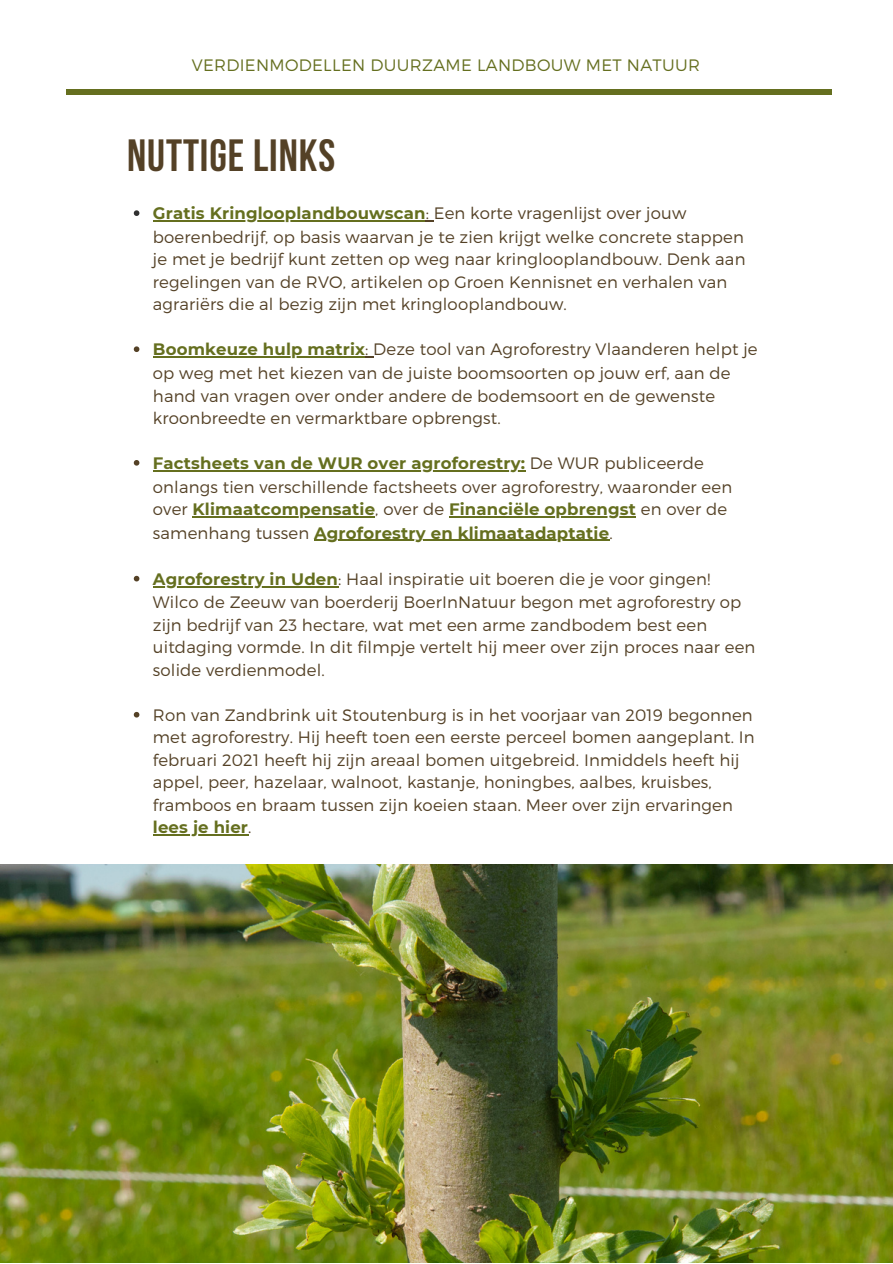
<style>
.page{position:relative;width:893px;height:1264px;background:#fff}
.page>*{position:absolute;margin:0;border:0;box-sizing:border-box;transform-origin:0 0}
.t1{font:700 45px "Bebas Neue";letter-spacing:.02em;color:#544126}
.t2{font:300 16.5px/22.8px "Montserrat";letter-spacing:.01em;color:#544126}
.t3{font:300 16.5px "Montserrat";letter-spacing:.02em;color:#656f1f}
.s1{font-weight:700;color:#656f1f}
</style>
<div class="page">
<div style="left:66px;top:89px;width:765px;height:6px;background:#656f1f"></div>
<img style="left:0;top:864px;width:892px;height:398px">
<svg style="left:134px;top:210px;width:5px;height:6px"></svg>
<svg style="left:153px;top:220px;width:13px;height:1px"></svg>
<hr style="left:166px;top:220px;width:259px;height:1px;background:#656f1f">
<svg style="left:134px;top:346px;width:5px;height:6px"></svg>
<hr style="left:153px;top:356px;width:212px;height:1px;background:#656f1f">
<svg style="left:134px;top:460px;width:5px;height:5px"></svg>
<hr style="left:153px;top:470px;width:372px;height:1px;background:#656f1f">
<hr style="left:192px;top:516px;width:183px;height:1px;background:#656f1f">
<hr style="left:459px;top:516px;width:177px;height:1px;background:#656f1f">
<hr style="left:314px;top:540px;width:295px;height:1px;background:#656f1f">
<svg style="left:134px;top:576px;width:5px;height:5px"></svg>
<hr style="left:153px;top:586px;width:185px;height:1px;background:#656f1f">
<svg style="left:134px;top:712px;width:5px;height:5px"></svg>
<hr style="left:153px;top:834px;width:95px;height:1px;background:#656f1f">
<p class="t3" style="left:192px;top:54px;width:509px">VERDIENMODELLEN DUURZAME LANDBOUW MET NATUUR</p>
<h1 class="t1" style="left:127px;top:137px;width:209px">NUTTIGE LINKS</h1>
<p class="t2" style="left:153px;top:201px;width:594px"><span class="s1">Gratis Kringlooplandbouwscan</span>: Een korte vragenlijst over jouw boerenbedrijf, op basis waarvan je te zien krijgt welke concrete stappen je met je bedrijf kunt zetten op weg naar kringlooplandbouw. Denk aan regelingen van de RVO, artikelen op Groen Kennisnet en verhalen van agrariërs die al bezig zijn met kringlooplandbouw.</p>
<p class="t2" style="left:153px;top:337px;width:606px"><span class="s1">Boomkeuze hulp matrix</span>: Deze tool van Agroforestry Vlaanderen helpt je op weg met het kiezen van de juiste boomsoorten op jouw erf, aan de hand van vragen over onder andere de bodemsoort en de gewenste kroonbreedte en vermarktbare opbrengst.</p>
<p class="t2" style="left:153px;top:450px;width:580px;line-height:23.2px"><span class="s1">Factsheets van de WUR over agroforestry:</span> De WUR publiceerde onlangs tien verschillende factsheets over agroforestry, waaronder een over <span class="s1">Klimaatcompensatie</span>, over de <span class="s1">Financiële opbrengst</span> en over de samenhang tussen <span class="s1">Agroforestry en klimaatadaptatie</span>.</p>
<p class="t2" style="left:153px;top:566px;width:604px"><span class="s1">Agroforestry in Uden</span>: Haal inspiratie uit boeren die je voor gingen!<br>Wilco de Zeeuw van boerderij BoerInNatuur begon met agroforestry op zijn bedrijf van 23 hectare, wat met een arme zandbodem best een uitdaging vormde. In dit filmpje vertelt hij meer over zijn proces naar een solide verdienmodel.</p>
<p class="t2" style="left:153px;top:703px;width:603px">Ron van Zandbrink uit Stoutenburg is in het voorjaar van 2019 begonnen met agroforestry. Hij heeft toen een eerste perceel bomen aangeplant. In februari 2021 heeft hij zijn areaal bomen uitgebreid. Inmiddels heeft hij appel, peer, hazelaar, walnoot, kastanje, honingbes, aalbes, kruisbes, framboos en braam tussen zijn koeien staan. Meer over zijn ervaringen <span class="s1">lees je hier</span>.</p>
</div>
